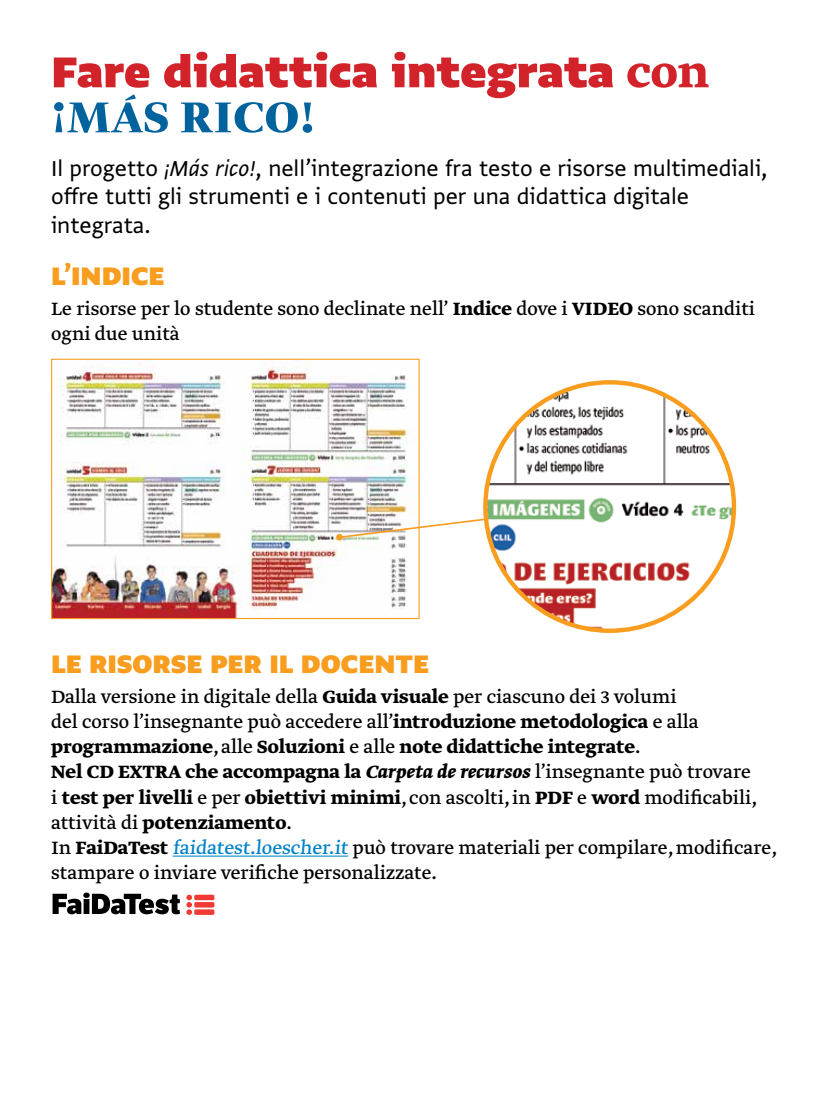
<style>
.page{position:relative;width:830px;height:1119px;background:#fff}
.page>*{position:absolute;margin:0;border:0;box-sizing:border-box;transform-origin:0 0}
.t1{font:900 51px "Greta Sans Std";color:#d2232a}
.t2{font:700 51px "Greta Display Pro";letter-spacing:.01em;color:#00639e}
.t3{font:900 30px "Greta Sans Std";color:#f99d1f}
.t4{font:25.5px/28.5px "Greta Sans Std";color:#000}
.t5{font:21px/25.2px "Greta Text Pro";color:#000}
.s1{font-family:"Greta Text Pro";font-weight:700}
.s2{font-style:italic}
.s3{font-family:"Greta Text Pro Bold Min"}
.s4{font-weight:700}
.s5{font-weight:700;font-style:italic}
.s6{color:#0082c9}
</style>
<div class="page">
<hr style="left:173px;top:855px;width:175px;height:1px;background:#0082c9">
<img style="left:53px;top:367px;width:356px;height:250px">
<div style="left:51px;top:358px;width:368px;height:261px;border:1px solid #f99d1f"></div>
<svg style="left:336px;top:517px;width:151px;height:23px"></svg>
<img style="left:485px;top:382px;width:248px;height:248px;border-radius:124px">
<svg style="left:52px;top:893px;width:163px;height:22px"></svg>
<svg style="left:53px;top:892px;width:127px;height:22px"></svg>
<div style="left:194px;top:894px;width:20px;height:6px;background:#ef3b33;border-radius:2px"></div>
<div style="left:194px;top:901px;width:20px;height:6px;background:#ef3b33;border-radius:2px"></div>
<div style="left:194px;top:909px;width:20px;height:5px;background:#ef3b33;border-radius:2px"></div>
<svg style="left:186px;top:894px;width:6px;height:20px"></svg>
<h1 class="t1" style="left:51px;top:41px;width:659px">Fare didattica integrata <span class="s1">con</span></h1>
<h1 class="t2" style="left:51px;top:87px;width:265px">¡MÁS RICO!</h1>
<p class="t4" style="left:51px;top:153px;width:717px">Il progetto <span class="s2">¡Más rico!</span>, nell’integrazione fra testo e risorse multimediali, offre tutti gli strumenti e i contenuti per una didattica digitale integrata.</p>
<h2 class="t3" style="left:51px;top:258px;width:115px">L’INDICE</h2>
<p class="t5" style="left:51px;top:297px;width:705px">Le risorse per lo studente sono declinate nell’ <span class="s3">Indice</span> dove i <span class="s3">VIDEO</span> sono scanditi ogni due unità</p>
<h2 class="t3" style="left:51px;top:646px;width:379px">LE RISORSE PER IL DOCENTE</h2>
<p class="t5" style="left:51px;top:684px;width:727px">Dalla versione in digitale della <span class="s4">Guida visuale</span> per ciascuno dei 3 volumi<br>del corso l’insegnante può accedere all’<span class="s4">introduzione metodologica</span> e alla <span class="s4">programmazione</span>, alle <span class="s4">Soluzioni</span> e alle <span class="s4">note didattiche integrate</span>.<br><span class="s4">Nel CD EXTRA che accompagna la</span> <span class="s5">Carpeta de recursos</span> l’insegnante può trovare<br>i <span class="s4">test per livelli</span> e per <span class="s4">obiettivi minimi</span>, con ascolti, in <span class="s4">PDF</span> e <span class="s4">word</span> modificabili, attività di <span class="s4">potenziamento</span>.<br>In <span class="s4">FaiDaTest</span> <span class="s6">faidatest.loescher.it</span> può trovare materiali per compilare, modificare, stampare o inviare verifiche personalizzate.</p>
</div>
